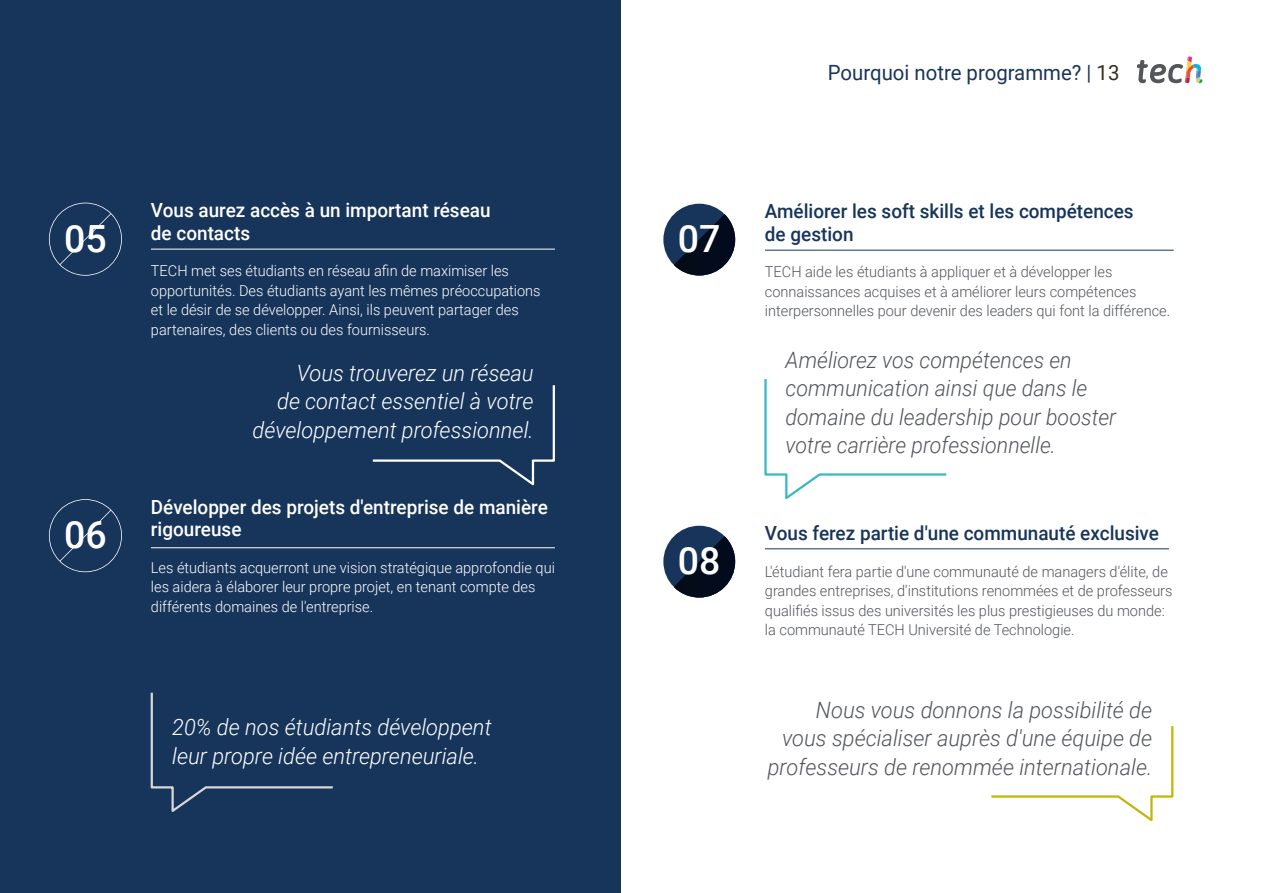
<style>
.page{position:relative;width:1263px;height:893px;background:#fff}
.page>*{position:absolute;margin:0;border:0;box-sizing:border-box;transform-origin:0 0}
.t1{font:500 37.5px "Roboto";color:#fff}
.t2{font:italic 300 22.5px/28.5px "Roboto";color:#fff;text-align:right}
.t3{font:italic 300 22.5px/28.5px "Roboto";color:#52555b;scale:.95 1}
.t4{font:italic 300 22.5px/28.5px "Roboto";color:#52555b;text-align:right}
.t5{font:21px "Roboto";color:#1a355c}
.t6{font:500 19.5px/22.5px "Roboto";color:#fff}
.t7{font:500 19.5px/22.5px "Roboto";color:#17355b}
.t8{font:300 15px/19.5px "Roboto";color:#52555b}
.t9{font:300 15px/19.5px "Roboto";color:#fff}
.s1{color:#312e20}
</style>
<div class="page">
<div style="left:0;top:0;width:621px;height:893px;background:#17355b"></div>
<svg style="left:1137px;top:57px;width:65px;height:27px"></svg>
<hr style="left:151px;top:249px;width:404px;height:1px;background:#fff">
<hr style="left:765px;top:250px;width:409px;height:1px;background:#17355b">
<svg style="left:372px;top:385px;width:183px;height:101px"></svg>
<hr style="left:151px;top:547px;width:404px;height:1px;background:#fff">
<hr style="left:765px;top:548px;width:404px;height:1px;background:#17355b">
<svg style="left:150px;top:692px;width:183px;height:120px"></svg>
<svg style="left:49px;top:203px;width:73px;height:73px"></svg>
<svg style="left:49px;top:499px;width:73px;height:73px"></svg>
<svg style="left:764px;top:379px;width:183px;height:121px"></svg>
<svg style="left:991px;top:726px;width:183px;height:96px"></svg>
<div style="left:663px;top:204px;width:72px;height:71px;background:#17355b;border-radius:50%"></div>
<svg style="left:674px;top:214px;width:61px;height:61px"></svg>
<div style="left:663px;top:526px;width:72px;height:71px;background:#17355b;border-radius:50%"></div>
<svg style="left:674px;top:536px;width:61px;height:61px"></svg>
<h1 class="t1" style="left:64px;top:212px;width:44px">05</h1>
<h1 class="t1" style="left:64px;top:509px;width:44px">06</h1>
<h3 class="t6" style="left:151px;top:198px;width:341px">Vous aurez accès à un important réseau de contacts</h3>
<p class="t9" style="left:151px;top:261px;width:391px">TECH met ses étudiants en réseau afin de maximiser les opportunités. Des étudiants ayant les mêmes préoccupations et le désir de se développer. Ainsi, ils peuvent partager des partenaires, des clients ou des fournisseurs.</p>
<h2 class="t2" style="left:253px;top:358px;width:283px">Vous trouverez un réseau<br>de contact essentiel à votre développement professionnel.</h2>
<h3 class="t6" style="left:151px;top:495px;width:398px">Développer des projets d'entreprise de manière rigoureuse</h3>
<p class="t9" style="left:151px;top:557px;width:405px">Les étudiants acquerront une vision stratégique approfondie qui les aidera à élaborer leur propre projet, en tenant compte des différents domaines de l'entreprise.</p>
<h2 class="t2" style="left:172px;top:712px;width:321px;text-align:left">20% de nos étudiants développent leur propre idée entrepreneuriale.</h2>
<h3 class="t5" style="left:828px;top:58px;width:293px">Pourquoi notre programme? | <span class="s1">13</span></h3>
<h1 class="t1" style="left:678px;top:213px;width:44px">07</h1>
<h1 class="t1" style="left:678px;top:535px;width:44px">08</h1>
<h3 class="t7" style="left:765px;top:199px;width:370px">Améliorer les soft skills et les compétences de gestion</h3>
<p class="t8" style="left:765px;top:262px;width:407px">TECH aide les étudiants à appliquer et à développer les connaissances acquises et à améliorer leurs compétences interpersonnelles pour devenir des leaders qui font la différence.</p>
<h2 class="t3" style="left:786px;top:344px;width:350px">Améliorez vos compétences en communication ainsi que dans le domaine du leadership pour booster votre carrière professionnelle.</h2>
<h3 class="t7" style="left:765px;top:521px;width:395px">Vous ferez partie d'une communauté exclusive</h3>
<p class="t8" style="left:765px;top:561px;width:409px">L'étudiant fera partie d'une communauté de managers d'élite, de grandes entreprises, d'institutions renommées et de professeurs qualifiés issus des universités les plus prestigieuses du monde: la communauté TECH Université de Technologie.</p>
<h2 class="t4" style="left:768px;top:694px;width:386px">Nous vous donnons la possibilité de vous spécialiser auprès d'une équipe de professeurs de renommée internationale.</h2>
</div>
